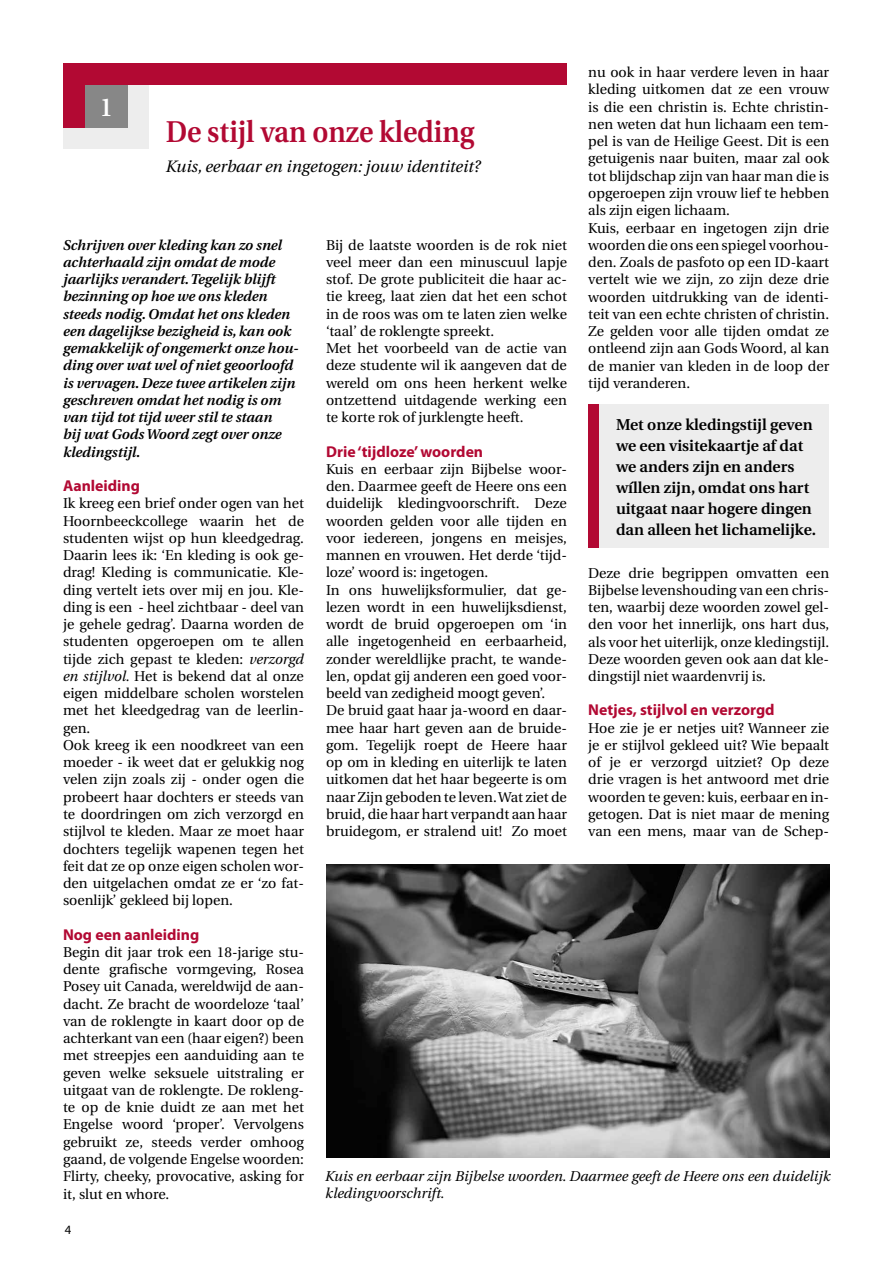
<style>
.page{position:relative;width:893px;height:1263px;background:#fff}
.page>*{position:absolute;margin:0;border:0;box-sizing:border-box;transform-origin:0 0}
.t1{font:600 30px "Utopia";color:#b20933;scale:.92 1}
.t2{font:600 25.5px "Utopia";color:#fff;scale:.92 1}
.t3{font:italic 16.5px "Utopia";color:#000}
.t4{font:600 15.75px/21px "Utopia";color:#000}
.t5{font:700 15.75px "Myriad Pro";color:#b20933}
.t6{font:14.25px/17.2px "Utopia";color:#000}
.t7{font:italic 600 14.25px/17.2px "Utopia";color:#000}
.t8{font:italic 14.25px/17.2px "Utopia";color:#000}
.t9{font:12.75px "Myriad Pro";color:#000}
.s1{font-style:italic}
</style>
<div class="page">
<div style="left:588px;top:404px;width:241px;height:144px;background:#ededed"></div>
<div style="left:588px;top:404px;width:11px;height:144px;background:#b20933"></div>
<div style="left:64px;top:73px;width:85px;height:76px;background:#ededed"></div>
<div style="left:64px;top:67px;width:64px;height:61px;background:#878787"></div>
<div style="left:64px;top:66px;width:21px;height:62px;background:#b20933"></div>
<div style="left:64px;top:64px;width:503px;height:21px;background:#b20933"></div>
<img style="left:326px;top:864px;width:503px;height:293px">
<p class="t6" style="left:588px;top:64px;width:242px">nu ook in haar verdere leven in haar kleding uitkomen dat ze een vrouw is die een christin is. Echte christin&shy;nen weten dat hun lichaam een tem&shy;pel is van de Heilige Geest. Dit is een getuigenis naar buiten, maar zal ook tot blijdschap zijn van haar man die is opgeroepen zijn vrouw lief te hebben als zijn eigen lichaam.<br>Kuis, eerbaar en ingetogen zijn drie woorden die ons een spiegel voorhou&shy;den. Zoals de pasfoto op een ID-kaart vertelt wie we zijn, zo zijn deze drie woorden uitdrukking van de identi&shy;teit van een echte christen of christin.<br>Ze gelden voor alle tijden omdat ze ontleend zijn aan Gods Woord, al kan de manier van kleden in de loop der tijd veranderen.</p>
<h2 class="t2" style="left:100px;top:93px;width:16px">1</h2>
<h1 class="t1" style="left:166px;top:115px;width:337px">De stijl van onze kleding</h1>
<p class="t3" style="left:166px;top:158px;width:317px">Kuis, eerbaar en ingetogen: jouw identiteit?</p>
<p class="t7" style="left:63px;top:236px;width:237px">Schrijven over kleding kan zo snel achterhaald zijn omdat de mode jaarlijks verandert. Tegelijk blijft bezinning op hoe we ons kleden steeds nodig. Omdat het ons kleden een dagelijkse bezigheid is, kan ook gemakkelijk of ongemerkt onze hou&shy;ding over wat wel of niet geoorloofd is vervagen. Deze twee artikelen zijn geschreven omdat het nodig is om van tijd tot tijd weer stil te staan<br>bij wat Gods Woord zegt over onze kledingstijl.</p>
<p class="t5" style="left:63px;top:477px;width:78px">Aanleiding</p>
<p class="t6" style="left:63px;top:495px;width:242px">Ik kreeg een brief onder ogen van het Hoornbeeckcollege waarin het de studenten wijst op hun kleedgedrag.<br>Daarin lees ik: ‘En kleding is ook ge&shy;drag! Kleding is communicatie. Kle&shy;ding vertelt iets over mij en jou. Kle&shy;ding is een - heel zichtbaar - deel van je gehele gedrag’. Daarna worden de studenten opgeroepen om te allen tijde zich gepast te kleden: <span class="s1">verzorgd en stijlvol.</span> Het is bekend dat al onze eigen middelbare scholen worstelen met het kleedgedrag van de leerlin&shy;gen.<br>Ook kreeg ik een noodkreet van een moeder - ik weet dat er gelukkig nog velen zijn zoals zij - onder ogen die probeert haar dochters er steeds van te doordringen om zich verzorgd en stijlvol te kleden. Maar ze moet haar dochters tegelijk wapenen tegen het feit dat ze op onze eigen scholen wor&shy;den uitgelachen omdat ze er ‘zo fat&shy;soenlijk’ gekleed bij lopen.</p>
<p class="t5" style="left:63px;top:925px;width:138px">Nog een aanleiding</p>
<p class="t6" style="left:63px;top:944px;width:242px;text-align:justify">Begin dit jaar trok een 18-jarige stu&shy;dente grafische vormgeving, Rosea Posey uit Canada, wereldwijd de aan&shy;dacht. Ze bracht de woordeloze ‘taal’ van de roklengte in kaart door op de achterkant van een (haar eigen?) been met streepjes een aanduiding aan te geven welke seksuele uitstraling er uitgaat van de roklengte. De rokleng&shy;te op de knie duidt ze aan met het Engelse woord ‘proper’. Vervolgens gebruikt ze, steeds verder omhoog gaand, de volgende Engelse woorden:<br>Flirty, cheeky, provocative, asking for it, slut en whore.</p>
<p class="t6" style="left:326px;top:236px;width:242px">Bij de laatste woorden is de rok niet veel meer dan een minuscuul lapje stof. De grote publiciteit die haar ac&shy;tie kreeg, laat zien dat het een schot in de roos was om te laten zien welke ‘taal’ de roklengte spreekt.<br>Met het voorbeeld van de actie van deze studente wil ik aangeven dat de wereld om ons heen herkent welke ontzettend uitdagende werking een te korte rok of jurklengte heeft.</p>
<p class="t5" style="left:326px;top:442px;width:159px">Drie ‘tijdloze’ woorden</p>
<p class="t6" style="left:326px;top:461px;width:242px">Kuis en eerbaar zijn Bijbelse woor&shy;den. Daarmee geeft de Heere ons een duidelijk kledingvoorschrift. Deze woorden gelden voor alle tijden en voor iedereen, jongens en meisjes, mannen en vrouwen. Het derde ‘tijd&shy;loze’ woord is: ingetogen.<br>In ons huwelijksformulier, dat ge&shy;lezen wordt in een huwelijksdienst, wordt de bruid opgeroepen om ‘in alle ingetogenheid en eerbaarheid, zonder wereldlijke pracht, te wande&shy;len, opdat gij anderen een goed voor&shy;beeld van zedigheid moogt geven’.<br>De bruid gaat haar ja-woord en daar&shy;mee haar hart geven aan de bruide&shy;gom. Tegelijk roept de Heere haar op om in kleding en uiterlijk te laten uitkomen dat het haar begeerte is om naar Zijn geboden te leven. Wat ziet de bruid, die haar hart verpandt aan haar bruidegom, er stralend uit! Zo moet</p>
<p class="t4" style="left:616px;top:414px;width:202px">Met onze kledingstijl geven we een visitekaartje af dat we anders zijn en anders wíllen zijn, omdat ons hart uitgaat naar hogere dingen dan alleen het lichamelijke.</p>
<p class="t6" style="left:588px;top:564px;width:242px;text-align:justify">Deze drie begrippen omvatten een Bijbelse levenshouding van een chris&shy;ten, waarbij deze woorden zowel gel&shy;den voor het innerlijk, ons hart dus, als voor het uiterlijk, onze kledingstijl.<br>Deze woorden geven ook aan dat kle&shy;dingstijl niet waardenvrij is.</p>
<p class="t5" style="left:588px;top:701px;width:188px">Netjes, stijlvol en verzorgd</p>
<p class="t6" style="left:588px;top:719px;width:242px;text-align:justify">Hoe zie je er netjes uit? Wanneer zie je er stijlvol gekleed uit? Wie bepaalt of je er verzorgd uitziet? Op deze drie vragen is het antwoord met drie woorden te geven: kuis, eerbaar en in&shy;getogen. Dat is niet maar de mening van een mens, maar van de Schep-</p>
<p class="t8" style="left:325px;top:1168px;width:507px">Kuis en eerbaar zijn Bijbelse woorden. Daarmee geeft de Heere ons een duidelijk kledingvoorschrift.</p>
<p class="t9" style="left:65px;top:1222px;width:8px">4</p>
</div>
